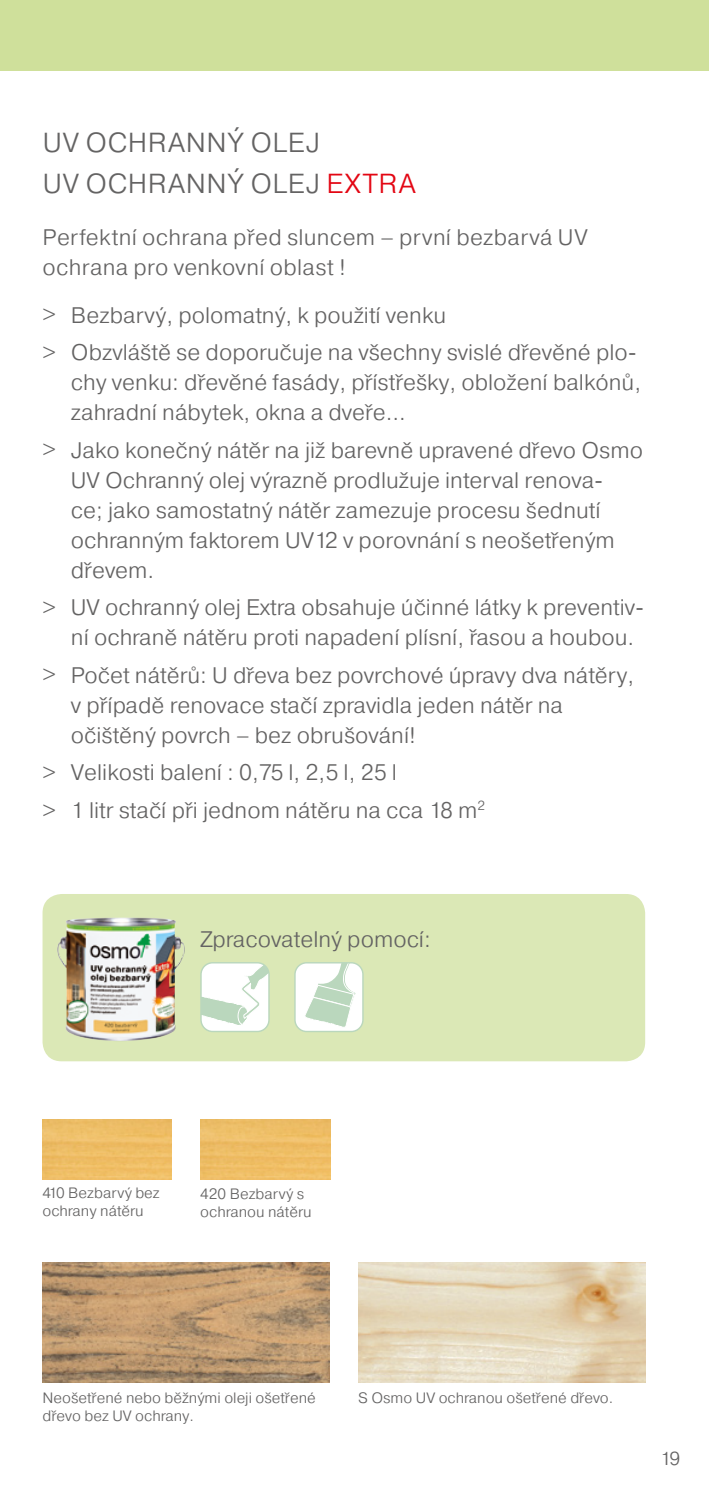
<style>
.page{position:relative;width:709px;height:1489px;background:#fff}
.page>*{position:absolute;margin:0;border:0;box-sizing:border-box;transform-origin:0 0}
.t1{font:300 27.5px "Pragmatica";letter-spacing:.025em;color:#646363}
.t2{font:300 22.5px/30px "Pragmatica";color:#646363}
.t3{font:300 18.75px "Pragmatica";color:#646363}
.t4{font:300 15px/18px "Pragmatica";color:#646363}
.s1{color:#e30613}
.s2{font-family:"Helvetica Neue"}
</style>
<div class="page">
<div style="left:0;top:0;width:709px;height:71px;background:#cfe09b"></div>
<img style="left:358px;top:1262px;width:287px;height:119px">
<img style="left:43px;top:1262px;width:287px;height:119px">
<div style="left:43px;top:894px;width:602px;height:167px;background:#dbe8b6;border-radius:19px"></div>
<img style="left:57px;top:917px;width:128px;height:124px">
<div style="left:201px;top:962px;width:68px;height:69px;background:#fff;border-radius:12px"></div>
<svg style="left:202px;top:964px;width:66px;height:62px"></svg>
<div style="left:200px;top:962px;width:70px;height:70px;border:1px solid #bad7bd;border-radius:12px"></div>
<div style="left:295px;top:962px;width:68px;height:69px;background:#fff;border-radius:12px"></div>
<svg style="left:305px;top:964px;width:51px;height:63px"></svg>
<div style="left:294px;top:962px;width:69px;height:70px;border:1px solid #bad7bd;border-radius:12px"></div>
<img style="left:43px;top:1119px;width:129px;height:60px">
<img style="left:201px;top:1119px;width:129px;height:60px">
<p class="t1" style="left:43px;top:125px;width:279px">UV OCHRANNÝ OLEJ</p>
<p class="t1" style="left:43px;top:166px;width:374px">UV OCHRANNÝ OLEJ <span class="s1">EXTRA</span></p>
<p class="t2" style="left:43px;top:221px;width:546px">Perfektní ochrana před sluncem – první bezbarvá UV ochrana pro venkovní oblast !</p>
<p class="t2" style="left:43px;top:295px;width:596px;line-height:37.5px"><span class="s2">&gt;</span> Bezbarvý, polomatný, k použití venku<br><span class="s2">&gt;</span> Obzvláště se doporučuje na všechny svislé dřevěné plo-</p>
<p class="t2" style="left:71px;top:367px;width:571px">chy venku: dřevěné fasády, přístřešky, obložení balkónů, zahradní nábytek, okna a dveře…</p>
<p class="t2" style="left:71px;top:434px;width:573px;text-indent:-28px"><span class="s2">&gt;</span> Jako konečný nátěr na již barevně upravené dřevo Osmo UV Ochranný olej výrazně prodlužuje interval renova-<br>ce; jako samostatný nátěr zamezuje procesu šednutí ochranným faktorem UV12 v porovnání s neošetřeným dřevem.</p>
<p class="t2" style="left:71px;top:592px;width:575px;text-indent:-28px"><span class="s2">&gt;</span> UV ochranný olej Extra obsahuje účinné látky k preventiv&shy;ní ochraně nátěru proti napadení plísní, řasou a houbou.</p>
<p class="t2" style="left:71px;top:659px;width:564px;text-indent:-28px"><span class="s2">&gt;</span> Počet nátěrů: U dřeva bez povrchové úpravy dva nátěry, v případě renovace stačí zpravidla jeden nátěr na očištěný povrch – bez obrušování!</p>
<p class="t2" style="left:43px;top:753px;width:444px;line-height:37.5px"><span class="s2">&gt;</span> Velikosti balení : 0,75 l, 2,5 l, 25 l<br><span class="s2">&gt;</span> 1 litr stačí při jednom nátěru na cca 18 m<sup>2</sup></p>
<p class="t2" style="left:200px;top:923px;width:232px">Zpracovatelný pomocí:</p>
<p class="t4" style="left:43px;top:1183px;width:119px">410 Bezbarvý bez ochrany nátěru</p>
<p class="t4" style="left:200px;top:1184px;width:113px">420 Bezbarvý s ochranou nátěru</p>
<p class="t4" style="left:43px;top:1388px;width:275px">Neošetřené nebo běžnými oleji ošetřené dřevo bez UV ochrany.</p>
<p class="t4" style="left:358px;top:1388px;width:257px">S Osmo UV ochranou ošetřené dřevo.</p>
<p class="t3" style="left:660px;top:1446px;width:22px">19</p>
</div>
